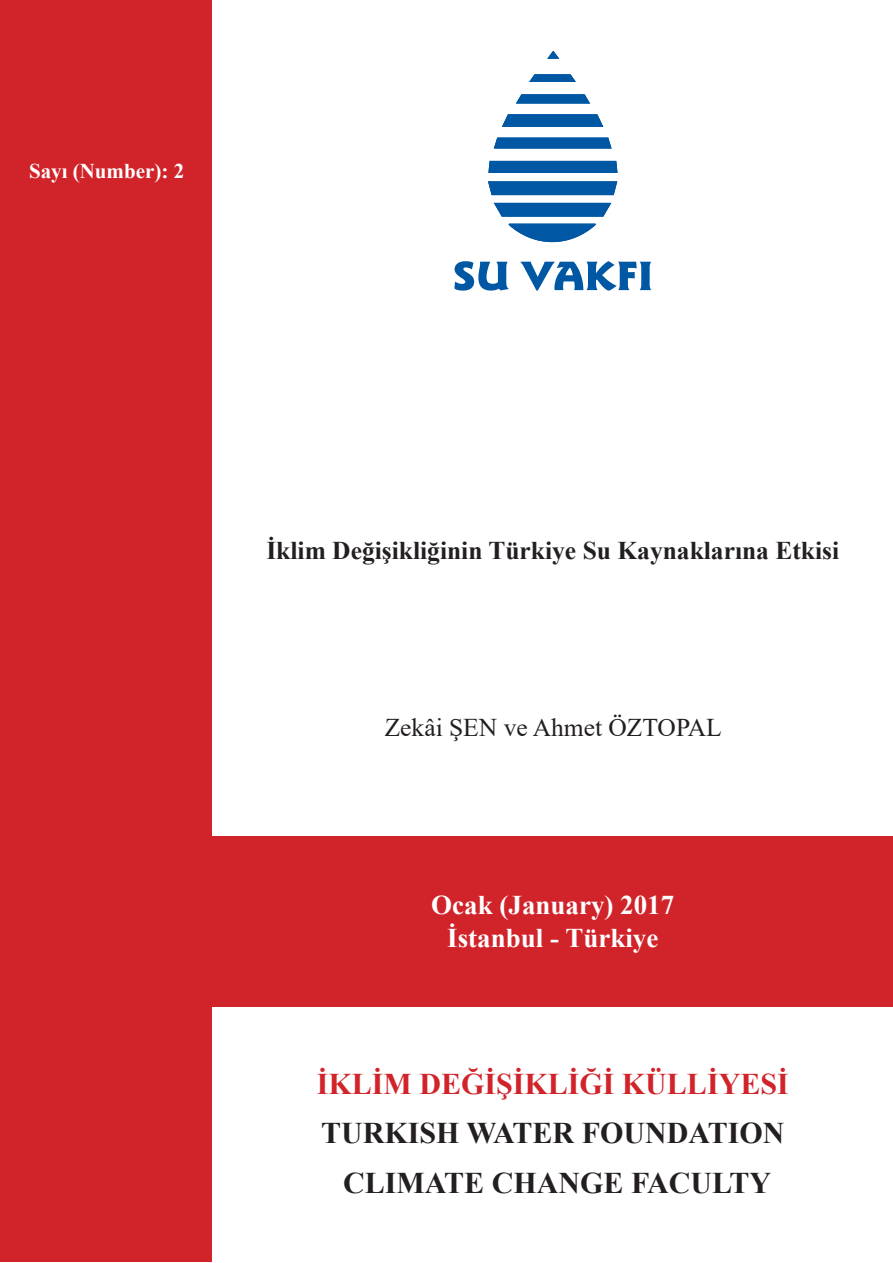
<style>
.page{position:relative;width:893px;height:1263px;background:#fff}
.page>*{position:absolute;margin:0;border:0;box-sizing:border-box;transform-origin:0 0}
.t1{font:700 30px/49.5px "Times New Roman";color:#231f20;text-align:center}
.t2{font:700 30px "Times New Roman";color:#d1232a}
.TARİH{font:700 27px "Times New Roman";color:#fff}
.BAŞLIK_TUR{font:700 25.5px "Times New Roman";color:#231f20}
.YAZAR{font:25.5px "Times New Roman";color:#231f20}
.SAYI{font:700 21px "Times New Roman";color:#fff}
</style>
<div class="page">
<svg style="left:547px;top:51px;width:12px;height:8px"></svg>
<svg style="left:529px;top:74px;width:47px;height:8px"></svg>
<svg style="left:516px;top:94px;width:74px;height:10px"></svg>
<svg style="left:502px;top:114px;width:101px;height:13px"></svg>
<svg style="left:494px;top:137px;width:118px;height:12px"></svg>
<div style="left:488px;top:161px;width:130px;height:12px;background:#0057a4"></div>
<svg style="left:488px;top:181px;width:129px;height:14px"></svg>
<svg style="left:494px;top:203px;width:117px;height:14px"></svg>
<svg style="left:508px;top:223px;width:88px;height:19px"></svg>
<hr style="left:509px;top:224px;width:86px;height:1px;background:#0057a4">
<svg style="left:454px;top:261px;width:55px;height:30px"></svg>
<svg style="left:520px;top:261px;width:131px;height:30px"></svg>
<div style="left:1px;top:1px;width:211px;height:1261px;background:#d1232a"></div>
<div style="left:2px;top:836px;width:891px;height:170px;background:#d1232a"></div>
<p class="SAYI" style="left:29px;top:156px;width:157px">Sayı (Number): 2</p>
<p class="BAŞLIK_TUR" style="left:266px;top:532px;width:574px">İklim Değişikliğinin Türkiye Su Kaynaklarına Etkisi</p>
<p class="YAZAR" style="left:385px;top:709px;width:339px">Zekâi ŞEN ve Ahmet ÖZTOPAL</p>
<p class="TARİH" style="left:431px;top:886px;width:244px">Ocak (January) 2017</p>
<p class="TARİH" style="left:447px;top:918px;width:213px">İstanbul - Türkiye</p>
<p class="t2" style="left:317px;top:1062px;width:473px">İKLİM DEĞİŞİKLİĞİ KÜLLİYESİ</p>
<p class="t1" style="left:321px;top:1107px;width:465px">TURKISH WATER FOUNDATION<br>CLIMATE CHANGE FACULTY</p>
</div>
